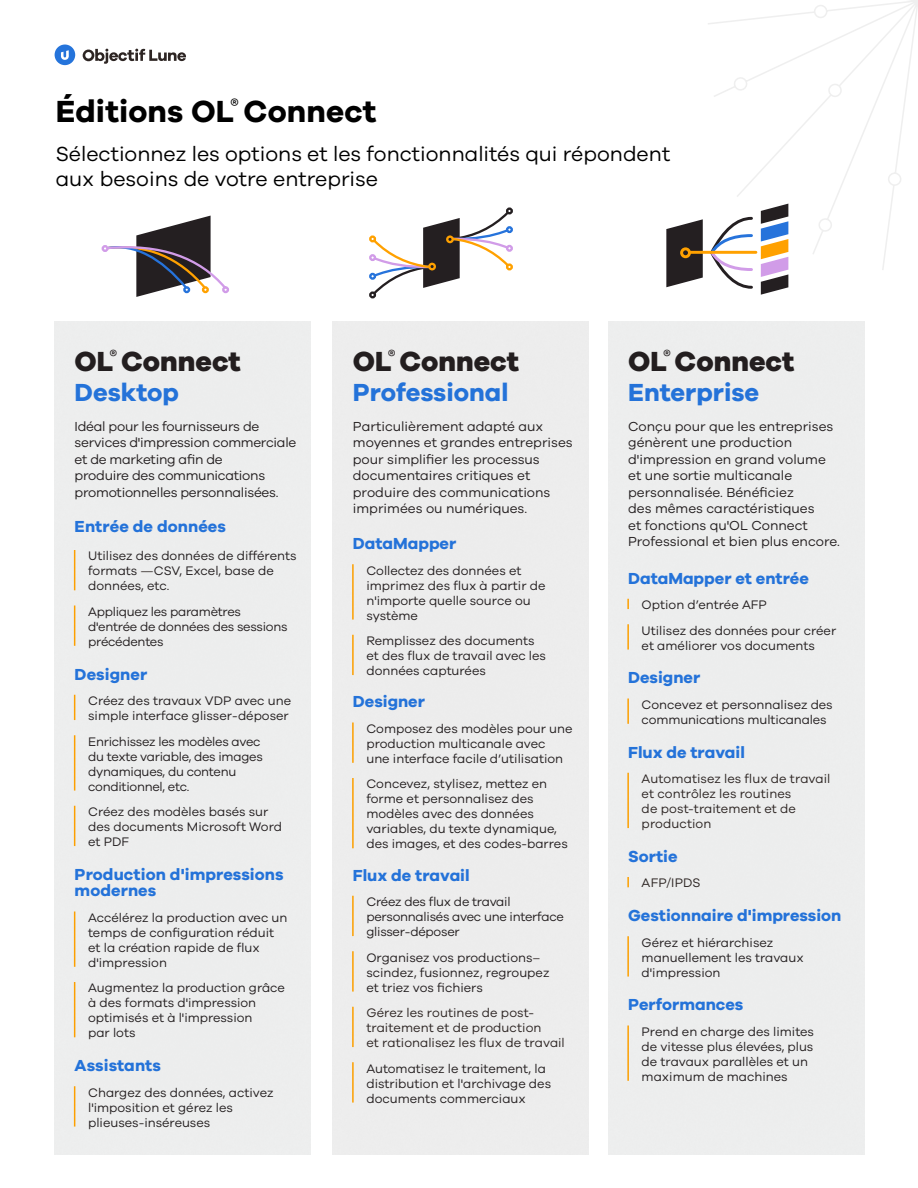
<style>
.page{position:relative;width:918px;height:1188px;background:#fff}
.page>*{position:absolute;margin:0;border:0;box-sizing:border-box;transform-origin:0 0}
.t1{font:700 31.5px "Galano Grotesque";letter-spacing:.005em;color:#000}
.t2{font:800 28.5px "Galano Grotesque";color:#241f20}
.t3{font:700 25.5px "Galano Grotesque";color:#2574db}
.t4{font:21px/25.5px "Galano Grotesque";color:#000}
.t5{font:700 16.5px/16.5px "Galano Grotesque";color:#2574db}
.t6{font:13.5px/16.5px "Galano Grotesque";color:#241f20}
.t7{font:13.5px/16.5px "Galano Grotesque";letter-spacing:-.02em;color:#241f20}
.t8{font:12.75px/15px "Galano Grotesque";color:#241f20}
.t9{font:12.75px/15px "Galano Grotesque";letter-spacing:-.02em;color:#241f20}
.t10{font:12.75px/15px "Galano Grotesque";letter-spacing:.005em;color:#2c2422}
.s1{color:#2c2422}
</style>
<div class="page">
<svg style="left:83px;top:49px;width:103px;height:15px"></svg>
<svg style="left:55px;top:45px;width:20px;height:20px"></svg>
<svg style="left:708px;top:0;width:210px;height:272px"></svg>
<div style="left:595px;top:310px;width:282px;height:846px;background:#efefef"></div>
<div style="left:320px;top:310px;width:282px;height:846px;background:#efefef"></div>
<div style="left:42px;top:310px;width:282px;height:846px;background:#efefef"></div>
<svg style="left:101px;top:216px;width:128px;height:81px"></svg>
<div style="left:202px;top:286px;width:7px;height:7px;border:2px solid #ffa100;border-radius:50%"></div>
<div style="left:183px;top:286px;width:7px;height:7px;border:2px solid #2673db;border-radius:50%"></div>
<div style="left:506px;top:207px;width:7px;height:7px;border:2px solid #241f21;border-radius:50%"></div>
<svg style="left:369px;top:209px;width:144px;height:88px"></svg>
<div style="left:369px;top:254px;width:7px;height:7px;border:2px solid #d19ce8;border-radius:50%"></div>
<div style="left:369px;top:273px;width:7px;height:7px;border:2px solid #2673db;border-radius:50%"></div>
<div style="left:369px;top:291px;width:7px;height:7px;border:2px solid #241f21;border-radius:50%"></div>
<div style="left:428px;top:263px;width:8px;height:7px;border:2px solid #ffa100;border-radius:50%"></div>
<svg style="left:761px;top:204px;width:27px;height:91px"></svg>
<svg style="left:666px;top:215px;width:88px;height:74px"></svg>
<hr style="left:685px;top:251px;width:71px;height:3px;background:#ffa100">
<div style="left:682px;top:249px;width:7px;height:8px;background:#241f21;border-radius:50%"></div>
<div style="left:680px;top:247px;width:11px;height:11px;border:3px solid #ffa100;border-radius:50%"></div>
<h1 class="t1" style="left:56px;top:91px;width:322px">Éditions OL<sup>®</sup> Connect</h1>
<h3 class="t4" style="left:56px;top:140px;width:616px">Sélectionnez les options et les fonctionnalités qui répondent aux besoins de votre entreprise</h3>
<h2 class="t2" style="left:75px;top:343px;width:168px">OL<sup>®</sup> Connect</h2>
<h3 class="t3" style="left:75px;top:376px;width:106px">Desktop</h3>
<p class="t7" style="left:75px;top:417px;width:223px">Idéal pour les fournisseurs de services d'impression commerciale et de marketing afin de<br>produire des communications promotionnelles personnalisées.</p>
<p class="t5" style="left:75px;top:517px;width:153px">Entrée de données</p>
<p class="t8" style="left:88px;top:548px;width:210px">Utilisez des données de différents formats <span class="s1">—</span>CSV, Excel, base de données, etc.</p>
<p class="t9" style="left:88px;top:604px;width:201px">Appliquez les paramètres d'entrée de données des sessions précédentes</p>
<p class="t5" style="left:75px;top:665px;width:74px">Designer</p>
<p class="t8" style="left:88px;top:693px;width:205px">Créez des travaux VDP avec une simple interface glisser-déposer</p>
<p class="t9" style="left:88px;top:733px;width:176px">Enrichissez les modèles avec du texte variable, des images dynamiques, du contenu conditionnel, etc.</p>
<p class="t8" style="left:88px;top:804px;width:195px">Créez des modèles basés sur des documents Microsoft Word et PDF</p>
<p class="t5" style="left:75px;top:865px;width:211px">Production d'impressions modernes</p>
<p class="t8" style="left:88px;top:910px;width:201px">Accélérez la production avec un temps de configuration réduit et la création rapide de flux d'impression</p>
<p class="t8" style="left:88px;top:980px;width:198px">Augmentez la production grâce à des formats d'impression optimisés et à l'impression<br>par lots</p>
<p class="t5" style="left:75px;top:1057px;width:88px">Assistants</p>
<p class="t8" style="left:88px;top:1084px;width:187px">Chargez des données, activez l'imposition et gérez les plieuses-inséreuses</p>
<h2 class="t2" style="left:353px;top:343px;width:168px">OL<sup>®</sup> Connect</h2>
<h3 class="t3" style="left:353px;top:376px;width:157px">Professional</h3>
<p class="t6" style="left:353px;top:417px;width:221px">Particulièrement adapté aux moyennes et grandes entreprises pour simplifier les processus documentaires critiques et produire des communications imprimées ou numériques.</p>
<p class="t5" style="left:353px;top:535px;width:105px">DataMapper</p>
<p class="t8" style="left:366px;top:562px;width:181px">Collectez des données et imprimez des flux à partir de n'importe quelle source ou système</p>
<p class="t8" style="left:366px;top:633px;width:181px">Remplissez des documents et des flux de travail avec les données capturées</p>
<p class="t5" style="left:353px;top:693px;width:74px">Designer</p>
<p class="t8" style="left:366px;top:721px;width:208px">Composez des modèles pour une production multicanale avec<br>une interface facile d’utilisation</p>
<p class="t8" style="left:366px;top:776px;width:203px">Concevez, stylisez, mettez en forme et personnalisez des modèles avec des données variables, du texte dynamique, des images, et des codes-barres</p>
<p class="t5" style="left:353px;top:866px;width:118px">Flux de travail</p>
<p class="t9" style="left:366px;top:894px;width:199px">Créez des flux de travail personnalisés avec une interface glisser-déposer</p>
<p class="t8" style="left:366px;top:949px;width:185px">Organisez vos productions<span class="s1">– </span>scindez, fusionnez, regroupez et triez vos fichiers</p>
<p class="t10" style="left:366px;top:1005px;width:200px">Gérez les routines de post&shy;traitement et de production<br>et rationalisez les flux de travail</p>
<p class="t8" style="left:366px;top:1060px;width:186px">Automatisez le traitement, la distribution et l'archivage des documents commerciaux</p>
<h2 class="t2" style="left:628px;top:343px;width:168px">OL<sup>®</sup> Connect</h2>
<h3 class="t3" style="left:628px;top:376px;width:133px">Enterprise</h3>
<p class="t6" style="left:628px;top:417px;width:213px">Conçu pour que les entreprises génèrent une production d'impression en grand volume et une sortie multicanale personnalisée. Bénéficiez<br>des mêmes caractéristiques<br>et fonctions qu'OL Connect<br>Professional et bien plus encore.</p>
<p class="t5" style="left:628px;top:569px;width:182px">DataMapper et entrée</p>
<p class="t8" style="left:642px;top:592px;width:196px;line-height:25.5px">Option d’entrée AFP<br>Utilisez des données pour créer</p>
<p class="t8" style="left:642px;top:637px;width:175px">et améliorer vos documents</p>
<p class="t5" style="left:628px;top:669px;width:74px">Designer</p>
<p class="t8" style="left:642px;top:697px;width:193px">Concevez et personnalisez des communications multicanales</p>
<p class="t5" style="left:628px;top:743px;width:118px">Flux de travail</p>
<p class="t10" style="left:642px;top:771px;width:190px">Automatisez les flux de travail et contrôlez les routines<br>de post-traitement et de production</p>
<p class="t5" style="left:628px;top:847px;width:51px">Sortie</p>
<p class="t10" style="left:642px;top:875px;width:60px">AFP/IPDS</p>
<p class="t5" style="left:628px;top:907px;width:215px">Gestionnaire d'impression</p>
<p class="t8" style="left:642px;top:934px;width:164px">Gérez et hiérarchisez manuellement les travaux d'impression</p>
<p class="t5" style="left:628px;top:996px;width:117px">Performances</p>
<p class="t8" style="left:642px;top:1024px;width:174px">Prend en charge des limites de vitesse plus élevées, plus de travaux parallèles et un maximum de machines</p>
</div>
